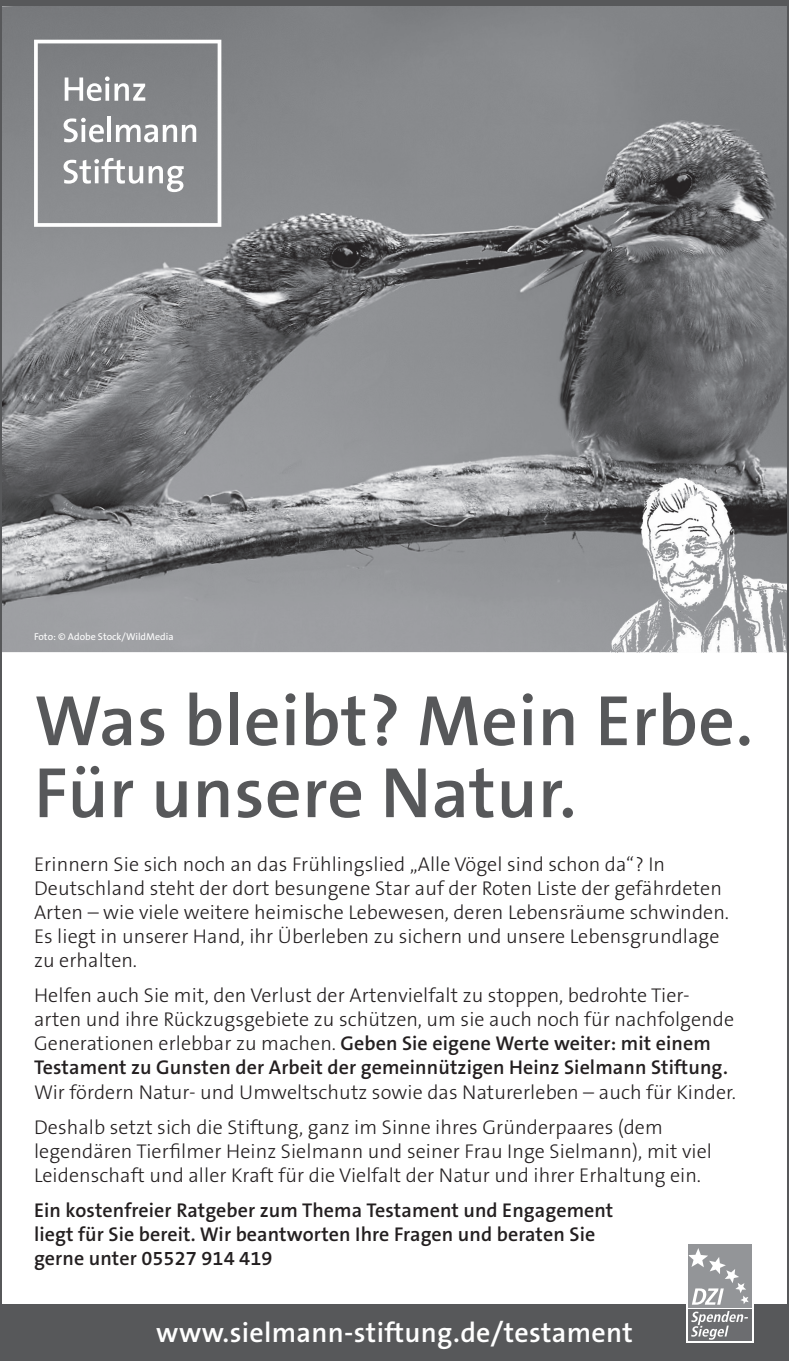
<style>
.page{position:relative;width:789px;height:1361px;background:#fff}
.page>*{position:absolute;margin:0;border:0;box-sizing:border-box;transform-origin:0 0}
.t1{font:600 72px/72px "The Sans B W6";letter-spacing:.005em;color:#57585a}
.t2{font:600 28px "The Sans B W6";letter-spacing:.01em;color:#fff}
.t3{font:300 20px/24px "The Sans B W3";letter-spacing:.005em;color:#231f20}
.t4{font:600 20px/24px "The Sans B W6";letter-spacing:.005em;color:#231f20}
.t5{font:10px "The Sans B W5 Plain";color:#fff}
.s1{font-family:"The Sans B W3";font-weight:300}
</style>
<div class="page">
<img style="left:3px;top:6px;width:782px;height:646px">
<img style="left:608px;top:476px;width:177px;height:176px">
<svg style="left:34px;top:40px;width:187px;height:187px;background:#97999b"></svg>
<div style="left:0;top:0;width:788px;height:6px;background:#57585a"></div>
<div style="left:0;top:1304px;width:788px;height:57px;background:#57585a"></div>
<div style="left:686px;top:1242px;width:67px;height:101px;background:linear-gradient(to right,#fff,#fff)"></div>
<div style="left:688px;top:1244px;width:63px;height:64px;background:#939598"></div>
<div style="left:688px;top:1309px;width:63px;height:32px;background:#6c6d70"></div>
<svg style="left:691px;top:1311px;width:56px;height:28px"></svg>
<svg style="left:688px;top:1248px;width:60px;height:56px"></svg>
<p class="t5" style="left:34px;top:630px;width:141px">Foto: © Adobe Stock/WildMedia</p>
<h1 class="t1" style="left:34px;top:685px;width:720px">Was bleibt? Mein Erbe.<br>Für unsere Natur.</h1>
<p class="t3" style="left:34px;top:852px;width:695px">Erinnern Sie sich noch an das Frühlingslied „Alle Vögel sind schon da“? In Deutschland steht der dort besungene Star auf der Roten Liste der gefährdeten Arten – wie viele weitere heimische Lebewesen, deren Lebensräume schwinden.<br>Es liegt in unserer Hand, ihr Überleben zu sichern und unsere Lebensgrundlage zu erhalten.</p>
<p class="t3" style="left:34px;top:984px;width:701px">Helfen auch Sie mit, den Verlust der Artenvielfalt zu stoppen, bedrohte Tier&shy;arten und ihre Rückzugsgebiete zu schützen, um sie auch noch für nachfolgende</p>
<p class="t4" style="left:34px;top:1032px;width:694px"><span class="s1">Generationen erlebbar zu machen.</span> Geben Sie eigene Werte weiter: mit einem<br>Testament zu Gunsten der Arbeit der gemeinnützigen Heinz Sielmann Stiftung.</p>
<p class="t3" style="left:34px;top:1074px;width:703px;line-height:35.4px">Wir fördern Natur- und Umweltschutz sowie das Naturerleben – auch für Kinder.<br>Deshalb setzt sich die Stiftung, ganz im Sinne ihres Gründerpaares (dem</p>
<p class="t3" style="left:34px;top:1139px;width:679px">legendären Tierfilmer Heinz Sielmann und seiner Frau Inge Sielmann), mit viel<br>Leidenschaft und aller Kraft für die Vielfalt der Natur und ihrer Erhaltung ein.</p>
<p class="t4" style="left:34px;top:1198px;width:580px">Ein kostenfreier Ratgeber zum Thema Testament und Engagement liegt für Sie bereit. Wir beantworten Ihre Fragen und beraten Sie gerne unter 05527 914 419</p>
<h2 class="t2" style="left:156px;top:1314px;width:478px">www.sielmann-stiftung.de/testament</h2>
</div>
